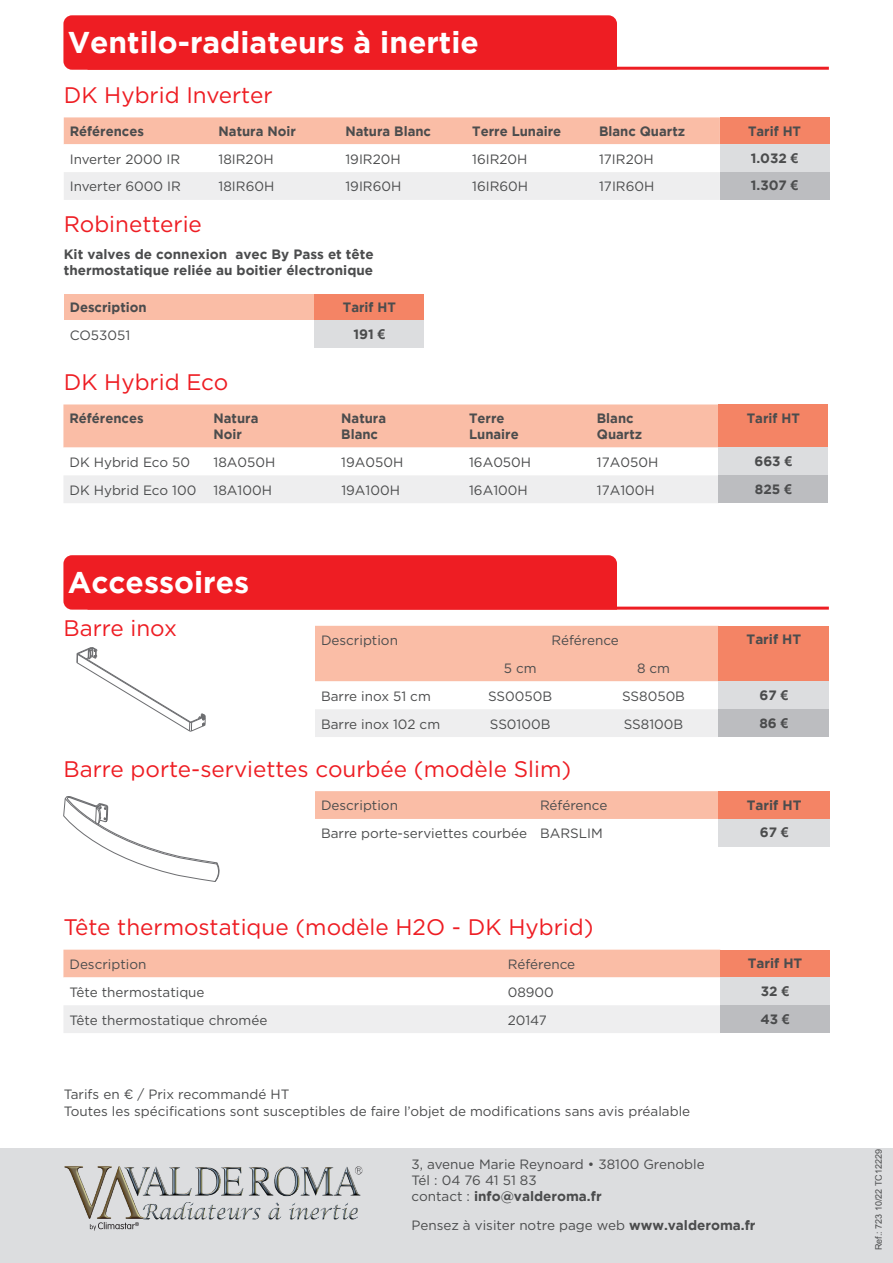
<style>
.page{position:relative;width:893px;height:1263px;background:#fff}
.page>*{position:absolute;margin:0;border:0;box-sizing:border-box;transform-origin:0 0}
.t1{font:700 30px "Gotham";color:#fff}
.t2{font:22.5px "Gotham";color:#ee1d23}
.t3{font:13.5px/16.2px "Gotham";color:#4b4c4d}
.t4{font:700 13.5px/16.2px "Gotham";color:#4b4c4d}
.t5{font:9px "Arial";color:#4b4c4d}
.s1{font-family:"Arial"}
.s2{font-weight:700}
</style>
<div class="page">
<div style="left:0;top:1148px;width:893px;height:115px;background:#dcdddf"></div>
<div style="left:720px;top:117px;width:109px;height:27px;background:#f48465"></div>
<div style="left:720px;top:144px;width:109px;height:28px;background:#dcdddf"></div>
<svg style="left:64px;top:117px;width:656px;height:83px"></svg>
<div style="left:720px;top:172px;width:109px;height:28px;background:#bcbdc0"></div>
<div style="left:719px;top:404px;width:109px;height:44px;background:#f48465"></div>
<div style="left:719px;top:448px;width:109px;height:27px;background:#dcdddf"></div>
<svg style="left:63px;top:404px;width:656px;height:99px"></svg>
<div style="left:719px;top:475px;width:109px;height:28px;background:#bcbdc0"></div>
<div style="left:720px;top:950px;width:110px;height:27px;background:#f48465"></div>
<div style="left:720px;top:977px;width:110px;height:28px;background:#dcdddf"></div>
<svg style="left:63px;top:950px;width:657px;height:83px"></svg>
<div style="left:720px;top:1005px;width:110px;height:28px;background:#bcbdc0"></div>
<div style="left:64px;top:294px;width:251px;height:26px;background:#fabda6"></div>
<div style="left:315px;top:294px;width:109px;height:26px;background:#f48465"></div>
<div style="left:315px;top:320px;width:109px;height:28px;background:#dcdddf"></div>
<div style="left:719px;top:626px;width:110px;height:55px;background:#f48465"></div>
<div style="left:719px;top:681px;width:110px;height:28px;background:#dcdddf"></div>
<svg style="left:315px;top:626px;width:404px;height:111px"></svg>
<div style="left:719px;top:709px;width:110px;height:28px;background:#bcbdc0"></div>
<div style="left:719px;top:791px;width:111px;height:28px;background:#f48465"></div>
<svg style="left:315px;top:791px;width:404px;height:56px"></svg>
<div style="left:719px;top:819px;width:111px;height:28px;background:#dcdddf"></div>
<svg style="left:63px;top:796px;width:156px;height:86px"></svg>
<svg style="left:77px;top:647px;width:129px;height:84px"></svg>
<div style="left:63px;top:15px;width:554px;height:55px;background:#ee1d23"></div>
<div style="left:63px;top:555px;width:554px;height:55px;background:#ee1d23"></div>
<hr style="left:88px;top:67px;width:741px;height:3px;background:#ee1d23">
<hr style="left:88px;top:607px;width:741px;height:3px;background:#ee1d23">
<img style="left:144px;top:1166px;width:217px;height:31px">
<img style="left:64px;top:1166px;width:80px;height:53px">
<img style="left:143px;top:1202px;width:215px;height:18px">
<svg style="left:90px;top:1222px;width:49px;height:8px"></svg>
<svg style="left:353px;top:1166px;width:10px;height:8px"></svg>
<h1 class="t1" style="left:68px;top:26px;width:413px">Ventilo-radiateurs à inertie</h1>
<h2 class="t2" style="left:64px;top:81px;width:210px">DK Hybrid Inverter</h2>
<p class="t4" style="left:70px;top:123px;width:76px">Références</p>
<p class="t4" style="left:219px;top:123px;width:79px">Natura Noir</p>
<p class="t4" style="left:345px;top:123px;width:87px">Natura Blanc</p>
<p class="t4" style="left:472px;top:123px;width:91px">Terre Lunaire</p>
<p class="t4" style="left:599px;top:123px;width:88px">Blanc Quartz</p>
<p class="t4" style="left:748px;top:123px;width:55px">Tarif HT</p>
<p class="t3" style="left:70px;top:150px;width:112px">Inverter 2000 IR</p>
<p class="t3" style="left:219px;top:150px;width:57px">18IR20H</p>
<p class="t3" style="left:345px;top:150px;width:57px">19IR20H</p>
<p class="t3" style="left:472px;top:150px;width:57px">16IR20H</p>
<p class="t3" style="left:599px;top:150px;width:56px">17IR20H</p>
<p class="t4" style="left:751px;top:149px;width:49px">1.032 <span class="s1">€</span></p>
<p class="t3" style="left:70px;top:178px;width:113px">Inverter 6000 IR</p>
<p class="t3" style="left:219px;top:178px;width:57px">18IR60H</p>
<p class="t3" style="left:345px;top:178px;width:57px">19IR60H</p>
<p class="t3" style="left:472px;top:178px;width:57px">16IR60H</p>
<p class="t3" style="left:599px;top:178px;width:57px">17IR60H</p>
<p class="t4" style="left:751px;top:177px;width:49px">1.307 <span class="s1">€</span></p>
<h2 class="t2" style="left:64px;top:210px;width:140px">Robinetterie</h2>
<p class="t4" style="left:64px;top:245px;width:311px">Kit valves de connexion avec By Pass et tête thermostatique reliée au boitier électronique</p>
<p class="t4" style="left:70px;top:299px;width:78px">Description</p>
<p class="t4" style="left:343px;top:299px;width:55px">Tarif HT</p>
<p class="t3" style="left:70px;top:327px;width:62px">CO53051</p>
<p class="t4" style="left:353px;top:326px;width:33px">191 <span class="s1">€</span></p>
<h2 class="t2" style="left:64px;top:368px;width:166px">DK Hybrid Eco</h2>
<p class="t4" style="left:69px;top:410px;width:76px">Références</p>
<p class="t4" style="left:213px;top:410px;width:46px">Natura<br>Noir</p>
<p class="t4" style="left:341px;top:410px;width:46px">Natura<br>Blanc</p>
<p class="t4" style="left:469px;top:410px;width:51px">Terre<br>Lunaire</p>
<p class="t4" style="left:597px;top:410px;width:47px">Blanc<br>Quartz</p>
<p class="t4" style="left:747px;top:410px;width:55px">Tarif HT</p>
<p class="t3" style="left:69px;top:454px;width:122px">DK Hybrid Eco 50</p>
<p class="t3" style="left:214px;top:454px;width:63px">18A050H</p>
<p class="t3" style="left:341px;top:454px;width:64px">19A050H</p>
<p class="t3" style="left:469px;top:454px;width:64px">16A050H</p>
<p class="t3" style="left:597px;top:454px;width:63px">17A050H</p>
<p class="t4" style="left:754px;top:453px;width:39px">663 <span class="s1">€</span></p>
<p class="t3" style="left:69px;top:481px;width:128px">DK Hybrid Eco 100</p>
<p class="t3" style="left:214px;top:481px;width:60px">18A100H</p>
<p class="t3" style="left:341px;top:481px;width:60px">19A100H</p>
<p class="t3" style="left:469px;top:481px;width:60px">16A100H</p>
<p class="t3" style="left:597px;top:481px;width:59px">17A100H</p>
<p class="t4" style="left:755px;top:480px;width:38px">825 <span class="s1">€</span></p>
<h1 class="t1" style="left:68px;top:565px;width:183px">Accessoires</h1>
<h2 class="t2" style="left:63px;top:614px;width:115px">Barre inox</h2>
<p class="t3" style="left:321px;top:632px;width:79px">Description</p>
<p class="t3" style="left:551px;top:632px;width:69px">Référence</p>
<p class="t4" style="left:747px;top:631px;width:56px">Tarif HT</p>
<p class="t3" style="left:504px;top:660px;width:34px">5 cm</p>
<p class="t3" style="left:637px;top:660px;width:35px">8 cm</p>
<p class="t3" style="left:321px;top:687px;width:111px">Barre inox 51 cm</p>
<p class="t3" style="left:488px;top:687px;width:66px">SS0050B</p>
<p class="t3" style="left:622px;top:687px;width:64px">SS8050B</p>
<p class="t4" style="left:759px;top:686px;width:30px">67 <span class="s1">€</span></p>
<p class="t3" style="left:321px;top:715px;width:121px">Barre inox 102 cm</p>
<p class="t3" style="left:490px;top:715px;width:62px">SS0100B</p>
<p class="t3" style="left:624px;top:715px;width:61px">SS8100B</p>
<p class="t4" style="left:759px;top:714px;width:30px">86 <span class="s1">€</span></p>
<h2 class="t2" style="left:63px;top:754px;width:509px">Barre porte-serviettes courbée (modèle Slim)</h2>
<p class="t3" style="left:321px;top:797px;width:79px">Description</p>
<p class="t3" style="left:540px;top:797px;width:69px">Référence</p>
<p class="t4" style="left:747px;top:796px;width:56px">Tarif HT</p>
<p class="t3" style="left:321px;top:825px;width:283px">Barre porte-serviettes courbée BARSLIM</p>
<p class="t4" style="left:760px;top:824px;width:30px">67 <span class="s1">€</span></p>
<h2 class="t2" style="left:63px;top:913px;width:531px">Tête thermostatique (modèle H2O - DK Hybrid)</h2>
<p class="t3" style="left:69px;top:956px;width:79px">Description</p>
<p class="t3" style="left:508px;top:956px;width:69px">Référence</p>
<p class="t4" style="left:748px;top:955px;width:56px">Tarif HT</p>
<p class="t3" style="left:69px;top:983px;width:137px">Tête thermostatique</p>
<p class="t3" style="left:508px;top:983px;width:48px">08900</p>
<p class="t4" style="left:761px;top:982px;width:30px">32 <span class="s1">€</span></p>
<p class="t3" style="left:69px;top:1011px;width:199px">Tête thermostatique chromée</p>
<p class="t3" style="left:508px;top:1011px;width:41px">20147</p>
<p class="t4" style="left:760px;top:1010px;width:31px">43 <span class="s1">€</span></p>
<p class="t3" style="left:64px;top:1086px;width:628px">Tarifs en € / Prix recommandé HT<br>Toutes les spécifications sont susceptibles de faire l’objet de modifications sans avis préalable</p>
<p class="t3" style="left:412px;top:1156px;width:295px">3, avenue Marie Reynoard • 38100 Grenoble<br>Tél : 04 76 41 51 83<br>contact : <span class="s2">info@valderoma.fr</span></p>
<p class="t3" style="left:412px;top:1217px;width:345px">Pensez à visiter notre page web <span class="s2">www.valderoma.fr</span></p>
<p class="t5" style="left:873px;top:1250px;width:102px;rotate:-90deg">Ref.: 723 10/22 TC12229</p>
</div>
